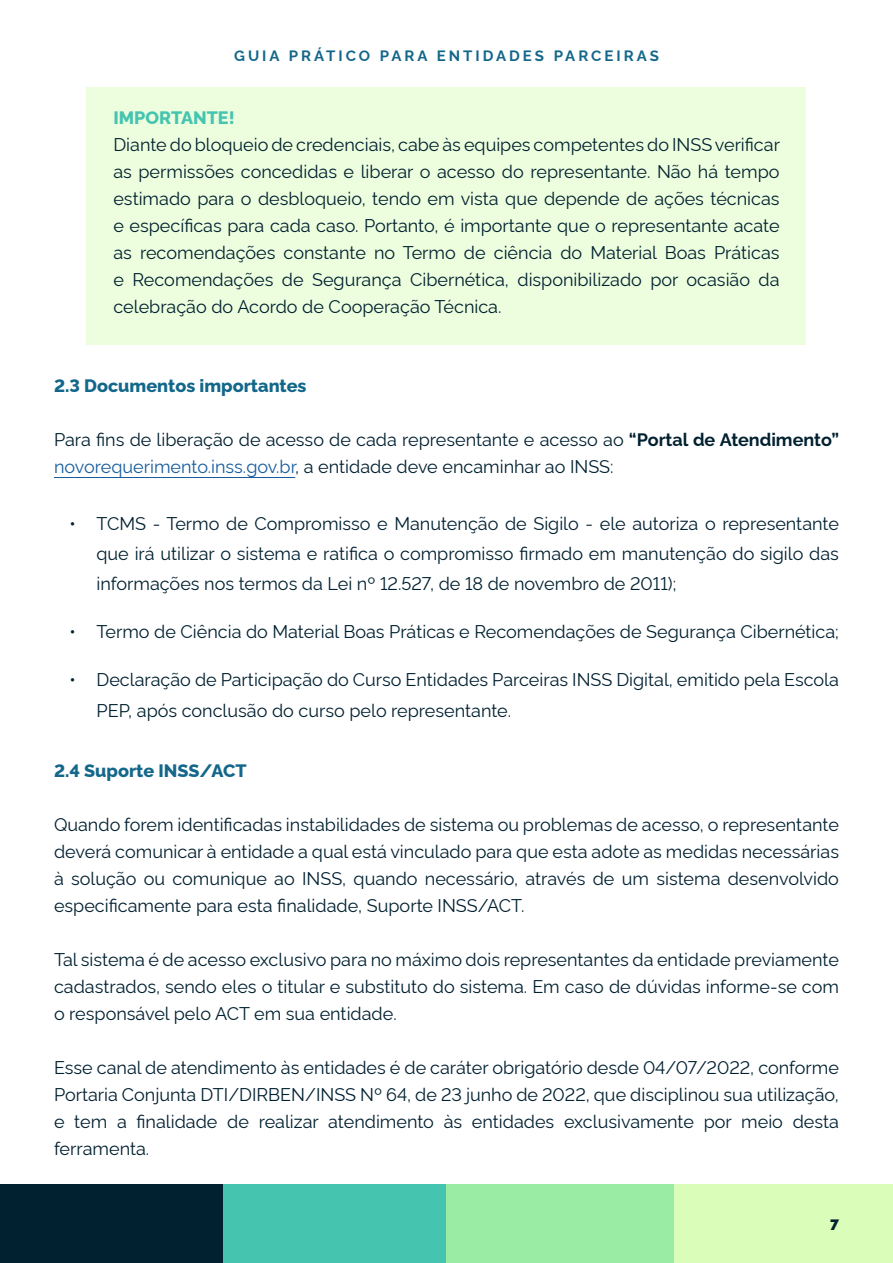
<style>
.page{position:relative;width:893px;height:1263px;background:#fff}
.page>*{position:absolute;margin:0;border:0;box-sizing:border-box;transform-origin:0 0}
.t1{font:18px/27px "Rawline";color:#012030;text-align:justify}
.t2{font:800 18px "Rawline";color:#13678a}
.t3{font:800 18px "Rawline";color:#45c4b0}
.t4{font:700 15px "Rawline";letter-spacing:.2em;color:#13678a}
.t5{font:900 15px "Rawline";color:#012030}
.s1{font-weight:700}
.s2{color:#175d9e}
</style>
<div class="page">
<div style="left:0;top:1185px;width:223px;height:78px;background:#012030"></div>
<div style="left:223px;top:1185px;width:228px;height:78px;background:#45c4b0"></div>
<div style="left:446px;top:1185px;width:228px;height:78px;background:#9aeba3"></div>
<hr style="left:0;top:1185px;width:1px;height:78px;background:#dafdba">
<div style="left:674px;top:1185px;width:219px;height:78px;background:#dafdba"></div>
<hr style="left:54px;top:477px;width:241px;height:1px;background:#175d9e">
<div style="left:87px;top:87px;width:719px;height:258px;background:#ecfedd"></div>
<p class="t4" style="left:234px;top:44px;width:426px">GUIA PRÁTICO PARA ENTIDADES PARCEIRAS</p>
<p class="t3" style="left:113px;top:104px;width:123px">IMPORTANTE!</p>
<p class="t1" style="left:113px;top:129px;width:668px">Diante do bloqueio de credenciais, cabe às equipes competentes do INSS verificar as permissões concedidas e liberar o acesso do representante. Não há tempo estimado para o desbloqueio, tendo em vista que depende de ações técnicas e específicas para cada caso. Portanto, é importante que o representante acate as recomendações constante no Termo de ciência do Material Boas Práticas e Recomendações de Segurança Cibernética, disponibilizado por ocasião da celebração do Acordo de Cooperação Técnica.</p>
<p class="t2" style="left:54px;top:372px;width:254px">2.3 Documentos importantes</p>
<p class="t1" style="left:54px;top:425px;width:787px">Para fins de liberação de acesso de cada representante e acesso ao <span class="s1">“Portal de Atendimento” </span><span class="s2">novorequerimento.inss.gov.br</span>, a entidade deve encaminhar ao INSS:</p>
<p class="t1" style="left:97px;top:507px;width:744px;line-height:30px;text-indent:-27px">• TCMS - Termo de Compromisso e Manutenção de Sigilo - ele autoriza o representante que irá utilizar o sistema e ratifica o compromisso firmado em manutenção do sigilo das informações nos termos da Lei nº 12.527, de 18 de novembro de 2011);</p>
<p class="t1" style="left:70px;top:617px;width:771px">• Termo de Ciência do Material Boas Práticas e Recomendações de Segurança Cibernética;</p>
<p class="t1" style="left:97px;top:663px;width:744px;line-height:30px;text-indent:-27px">• Declaração de Participação do Curso Entidades Parceiras INSS Digital, emitido pela Escola<br>PEP, após conclusão do curso pelo representante.</p>
<p class="t2" style="left:54px;top:756px;width:194px">2.4 Suporte INSS/ACT</p>
<p class="t1" style="left:54px;top:809px;width:786px">Quando forem identificadas instabilidades de sistema ou problemas de acesso, o representante deverá comunicar à entidade a qual está vinculado para que esta adote as medidas necessárias à solução ou comunique ao INSS, quando necessário, através de um sistema desenvolvido especificamente para esta finalidade, Suporte INSS/ACT.</p>
<p class="t1" style="left:54px;top:944px;width:786px">Tal sistema é de acesso exclusivo para no máximo dois representantes da entidade previamente cadastrados, sendo eles o titular e substituto do sistema. Em caso de dúvidas informe-se com o responsável pelo ACT em sua entidade.</p>
<p class="t1" style="left:54px;top:1052px;width:786px">Esse canal de atendimento às entidades é de caráter obrigatório desde 04/07/2022, conforme Portaria Conjunta DTI/DIRBEN/INSS Nº 64, de 23 junho de 2022, que disciplinou sua utilização, e tem a finalidade de realizar atendimento às entidades exclusivamente por meio desta ferramenta.</p>
<p class="t5" style="left:830px;top:1213px;width:10px">7</p>
</div>
